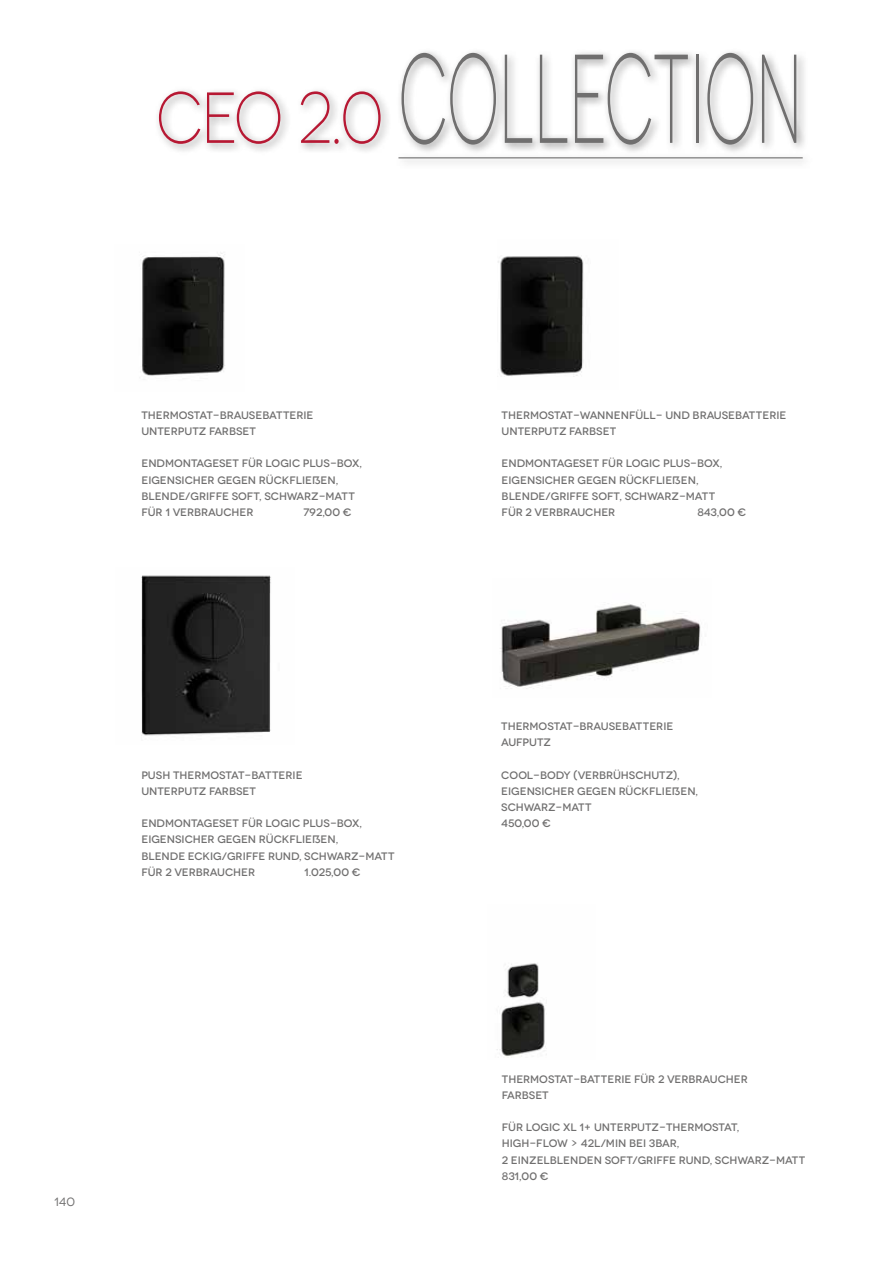
<style>
.page{position:relative;width:893px;height:1263px;background:#fff}
.page>*{position:absolute;margin:0;border:0;box-sizing:border-box;transform-origin:0 0}
.t1{font:300 126px "Novecentowide";color:#706f6f;scale:.5 1}
.t2{font:12px "Novecentowide";color:#706f6f}
.t3{font:500 10.8px/16.2px "Novecentowide";color:#706f6f}
.s1{font-size:72px;color:#b71833}
</style>
<div class="page">
<div style="left:154px;top:48px;width:659px;height:121px;background:#706f6f;opacity:.75"></div>
<hr style="left:398px;top:157px;width:405px;height:1px;background:#706f6f">
<img style="left:142px;top:253px;width:83px;height:123px">
<img style="left:498px;top:255px;width:86px;height:122px">
<img style="left:500px;top:602px;width:201px;height:87px">
<img style="left:497px;top:963px;width:50px;height:95px">
<img style="left:141px;top:575px;width:130px;height:161px">
<h1 class="t1" style="left:156px;top:27px;width:1295px"><span class="s1">CEO 2.0</span> COLLECTION</h1>
<p class="t3" style="left:141px;top:407px;width:174px">THERMOSTAT-BRAUSEBATTERIE<br>UNTERPUTZ FARBSET</p>
<p class="t3" style="left:141px;top:456px;width:222px">ENDMONTAGESET FÜR LOGIC PLUS-BOX,<br>EIGENSICHER GEGEN RÜCKFLIEßEN,<br>BLENDE/GRIFFE SOFT, SCHWARZ-MATT<br>FÜR 1 VERBRAUCHER</p>
<p class="t3" style="left:303px;top:504px;width:50px">792,00 €</p>
<p class="t3" style="left:141px;top:767px;width:163px">PUSH THERMOSTAT-BATTERIE<br>UNTERPUTZ FARBSET</p>
<p class="t3" style="left:141px;top:815px;width:255px">ENDMONTAGESET FÜR LOGIC PLUS-BOX,<br>EIGENSICHER GEGEN RÜCKFLIEßEN,<br>BLENDE ECKIG/GRIFFE RUND, SCHWARZ-MATT<br>FÜR 2 VERBRAUCHER</p>
<p class="t3" style="left:304px;top:864px;width:58px">1.025,00 €</p>
<p class="t2" style="left:54px;top:1195px;width:23px">140</p>
<p class="t3" style="left:502px;top:407px;width:286px">THERMOSTAT-WANNENFÜLL- UND BRAUSEBATTERIE<br>UNTERPUTZ FARBSET</p>
<p class="t3" style="left:502px;top:456px;width:222px">ENDMONTAGESET FÜR LOGIC PLUS-BOX,<br>EIGENSICHER GEGEN RÜCKFLIEßEN,<br>BLENDE/GRIFFE SOFT, SCHWARZ-MATT<br>FÜR 2 VERBRAUCHER</p>
<p class="t3" style="left:697px;top:504px;width:50px">843,00 €</p>
<p class="t3" style="left:501px;top:718px;width:174px">THERMOSTAT-BRAUSEBATTERIE<br>AUFPUTZ</p>
<p class="t3" style="left:501px;top:767px;width:198px">COOL-BODY (VERBRÜHSCHUTZ),<br>EIGENSICHER GEGEN RÜCKFLIEßEN,<br>SCHWARZ-MATT<br>450,00 €</p>
<p class="t3" style="left:502px;top:1071px;width:247px">THERMOSTAT-BATTERIE FÜR 2 VERBRAUCHER<br>FARBSET</p>
<p class="t3" style="left:502px;top:1119px;width:305px">FÜR LOGIC XL 1+ UNTERPUTZ-THERMOSTAT,<br>HIGH-FLOW &gt; 42L/MIN BEI 3BAR,<br>2 EINZELBLENDEN SOFT/GRIFFE RUND, SCHWARZ-MATT<br>831,00 €</p>
</div>
